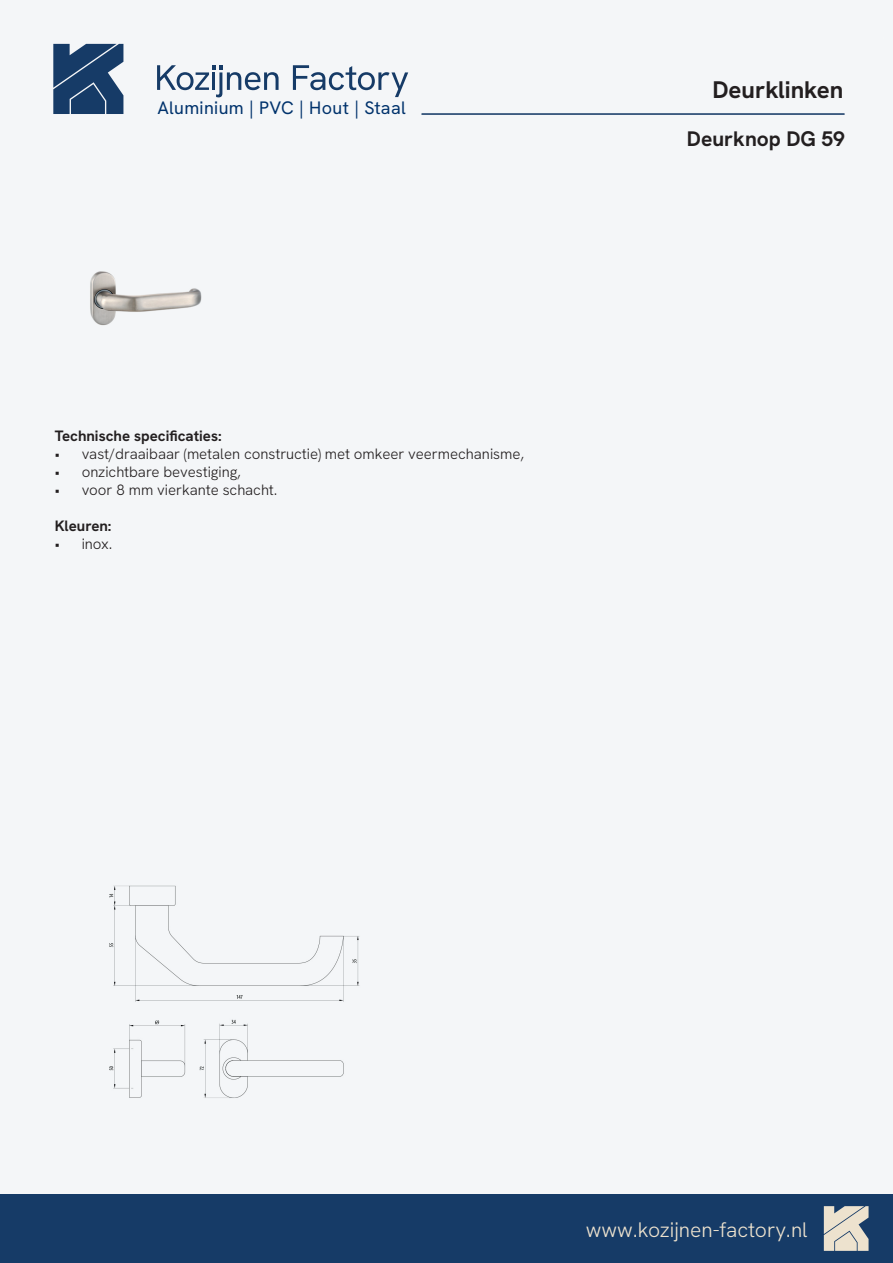
<style>
.page{position:relative;width:893px;height:1263px;background:#fff}
.page>*{position:absolute;margin:0;border:0;box-sizing:border-box;transform-origin:0 0}
.t1{font:700 24px "Hanken Grotesk";color:#231f20}
.t2{font:300 21px "Hanken Grotesk";color:#ede2ce}
.t3{font:700 21px "Hanken Grotesk";color:#231f20}
.t4{font:18px "Hanken Grotesk";letter-spacing:.02em;color:#00326c}
.t5{font:300 15px "Hanken Grotesk";color:#231f20}
.t6{font:700 15px "Hanken Grotesk";color:#231f20}
</style>
<div class="page">
<div style="left:0;top:0;width:893px;height:1194px;background:#f4f6f8"></div>
<hr style="left:422px;top:113px;width:422px;height:2px;background:#163b67">
<svg style="left:157px;top:65px;width:122px;height:32px"></svg>
<svg style="left:293px;top:65px;width:115px;height:32px"></svg>
<svg style="left:53px;top:44px;width:70px;height:70px"></svg>
<div style="left:0;top:1194px;width:893px;height:69px;background:#163b67"></div>
<svg style="left:824px;top:1206px;width:44px;height:45px"></svg>
<img style="left:90px;top:271px;width:112px;height:55px">
<img style="left:109px;top:885px;width:251px;height:213px">
<p class="t4" style="left:157px;top:96px;width:250px">Aluminium | PVC | Hout | Staal</p>
<p class="t6" style="left:55px;top:426px;width:169px">Technische specificaties:</p>
<p class="t5" style="left:55px;top:444px;width:471px">• vast/draaibaar (metalen constructie) met omkeer veermechanisme,</p>
<p class="t5" style="left:55px;top:462px;width:188px">• onzichtbare bevestiging,</p>
<p class="t5" style="left:55px;top:480px;width:224px">• voor 8 mm vierkante schacht.</p>
<p class="t6" style="left:55px;top:516px;width:58px">Kleuren:</p>
<p class="t5" style="left:55px;top:534px;width:59px">• inox.</p>
<h1 class="t1" style="left:712px;top:74px;width:133px">Deurklinken</h1>
<h2 class="t3" style="left:687px;top:125px;width:160px">Deurknop DG 59</h2>
<h2 class="t2" style="left:586px;top:1216px;width:223px">www.kozijnen-factory.nl</h2>
</div>
